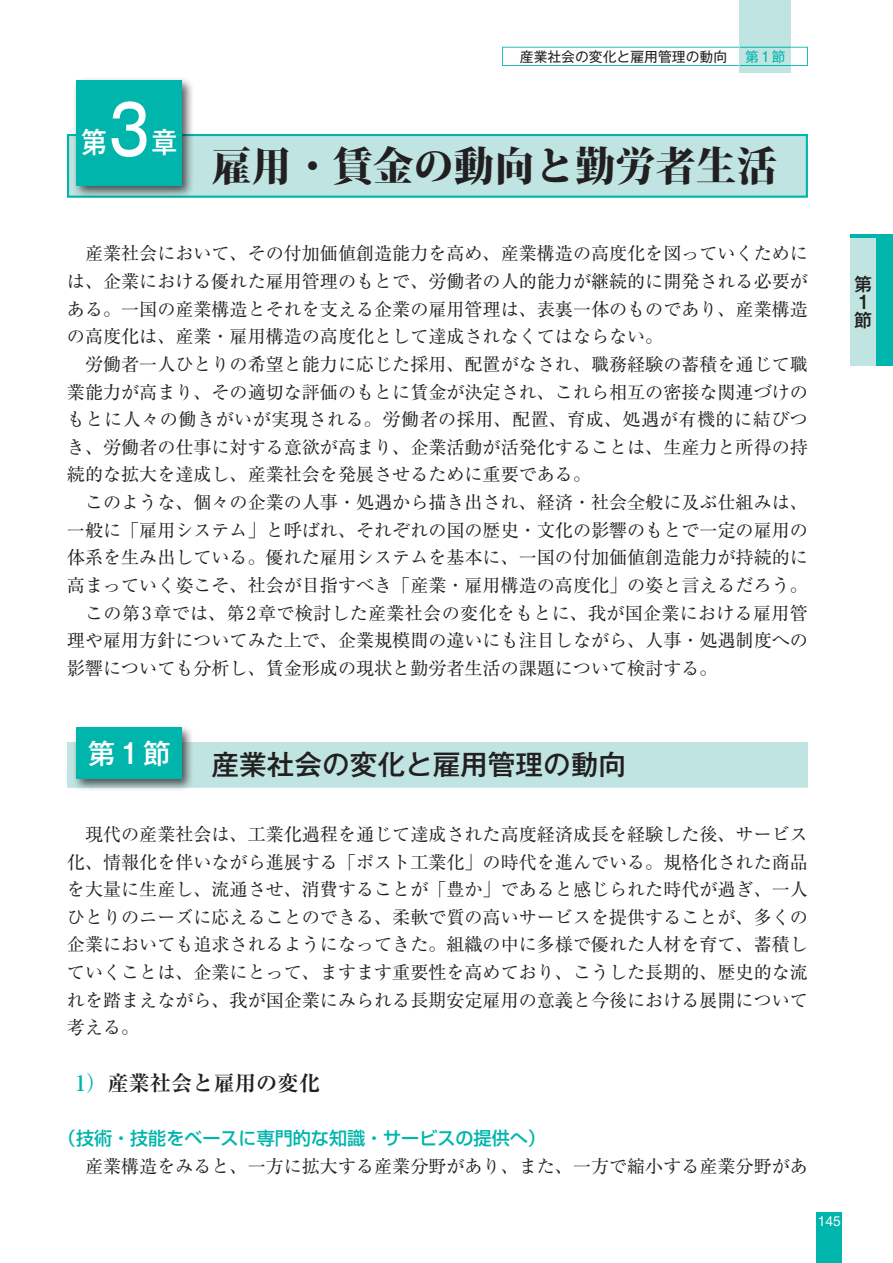
<style>
.page{position:relative;width:893px;height:1263px;background:#fff}
.page>*{position:absolute;margin:0;border:0;box-sizing:border-box;transform-origin:0 0}
.t1{font:500 66.9px "Gothic MB101 Pro";color:#fff;scale:.8 1}
.t2{font:800 40.35px "Koz Min Pro";color:#231f20}
.t3{font:500 28.65px "Gothic MB101 Pro";color:#fff;scale:.9 1}
.t4{font:500 27.6px "Gothic MB101 Pro";color:#231f20}
.t5{font:500 27.6px "Gothic MB101 Pro";color:#fff}
.t6{font:700 21.3px "Ryumin Pro";color:#231f20}
.t7{font:18px/27.6px "Ryumin Pro";color:#231f20;text-align:justify}
.t8{font:500 18px "Shin Go Pro";color:#00b5ac}
.t9{font:500 18px/18px "Gothic MB101 Pro";color:#231f20;text-align:justify}
.t10{font:13.8px "Gothic MB101 Pro";color:#231f20}
.t11{font:13.8px "Helvetica Neue LT Std";color:#fff}
.t12{font:13.8px "Gothic MB101 Pro";color:#00b5ac}
.s1{color:#00b5ac}
</style>
<div class="page">
<div style="left:67px;top:742px;width:741px;height:46px;background:#bfe4e1"></div>
<div style="left:72px;top:723px;width:122px;height:68px;background:#231f20;opacity:.75"></div>
<div style="left:77px;top:728px;width:105px;height:51px;background:#00b5ac"></div>
<div style="left:68px;top:135px;width:739px;height:62px;background:#bfe4e1"></div>
<div style="left:67px;top:134px;width:741px;height:64px;border:2px solid #00b5ac"></div>
<div style="left:72px;top:76px;width:122px;height:122px;background:#231f20;opacity:.75"></div>
<div style="left:77px;top:81px;width:105px;height:105px;background:#00b5ac"></div>
<svg style="left:502px;top:47px;width:306px;height:19px"></svg>
<div style="left:503px;top:48px;width:304px;height:17px;background:#fff"></div>
<div style="left:740px;top:0;width:51px;height:72px;background:#bfe4e1"></div>
<div style="left:816px;top:1212px;width:26px;height:51px;background:#00b5ac"></div>
<div style="left:850px;top:234px;width:43px;height:132px;background:#00b5ac"></div>
<div style="left:850px;top:238px;width:26px;height:128px;background:#bfe4e1"></div>
<hr style="left:740px;top:47px;width:51px;height:1px;background:#00b5ac">
<hr style="left:740px;top:65px;width:51px;height:1px;background:#00b5ac">
<h1 class="t1" style="left:109px;top:75px;width:52px">3</h1>
<h3 class="t3" style="left:81px;top:119px;width:30px">第</h3>
<h3 class="t3" style="left:152px;top:119px;width:30px">章</h3>
<p class="t10" style="left:520px;top:45px;width:209px">産業社会の変化と雇用管理の動向</p>
<p class="t12" style="left:745px;top:45px;width:42px">第1節</p>
<h2 class="t2" style="left:212px;top:136px;width:567px">雇用・賃金の動向と勤労者生活</h2>
<p class="t7" style="left:67px;top:239px;width:742px;text-indent:18px">産業社会において、その付加価値創造能力を高め、産業構造の高度化を図っていくためには、企業における優れた雇用管理のもとで、労働者の人的能力が継続的に開発される必要がある。一国の産業構造とそれを支える企業の雇用管理は、表裏一体のものであり、産業構造の高度化は、産業・雇用構造の高度化として達成されなくてはならない。</p>
<p class="t7" style="left:67px;top:349px;width:742px;text-indent:18px">労働者一人ひとりの希望と能力に応じた採用、配置がなされ、職務経験の蓄積を通じて職業能力が高まり、その適切な評価のもとに賃金が決定され、これら相互の密接な関連づけのもとに人々の働きがいが実現される。労働者の採用、配置、育成、処遇が有機的に結びつき、労働者の仕事に対する意欲が高まり、企業活動が活発化することは、生産力と所得の持続的な拡大を達成し、産業社会を発展させるために重要である。</p>
<p class="t7" style="left:85px;top:487px;width:724px">このような、個々の企業の人事・処遇から描き出され、経済・社会全般に及ぶ仕組みは、</p>
<p class="t7" style="left:67px;top:515px;width:742px">一般に「雇用システム」と呼ばれ、それぞれの国の歴史・文化の影響のもとで一定の雇用の</p>
<p class="t7" style="left:67px;top:543px;width:742px">体系を生み出している。優れた雇用システムを基本に、一国の付加価値創造能力が持続的に</p>
<p class="t7" style="left:67px;top:570px;width:742px">高まっていく姿こそ、社会が目指すべき「産業・雇用構造の高度化」の姿と言えるだろう。</p>
<p class="t7" style="left:85px;top:598px;width:724px">この第3章では、第2章で検討した産業社会の変化をもとに、我が国企業における雇用管</p>
<p class="t7" style="left:67px;top:625px;width:742px">理や雇用方針についてみた上で、企業規模間の違いにも注目しながら、人事・処遇制度への</p>
<p class="t7" style="left:67px;top:653px;width:652px">影響についても分析し、賃金形成の現状と勤労者生活の課題について検討する。</p>
<p class="t9" style="left:854px;top:273px;width:19px">第1節</p>
<h3 class="t5" style="left:88px;top:730px;width:85px">第1節</h3>
<h3 class="t4" style="left:212px;top:742px;width:416px">産業社会の変化と雇用管理の動向</h3>
<p class="t7" style="left:67px;top:819px;width:742px;text-indent:18px">現代の産業社会は、工業化過程を通じて達成された高度経済成長を経験した後、サービス化、情報化を伴いながら進展する「ポスト工業化」の時代を進んでいる。規格化された商品を大量に生産し、流通させ、消費することが「豊か」であると感じられた時代が過ぎ、一人ひとりのニーズに応えることのできる、柔軟で質の高いサービスを提供することが、多くの企業においても追求されるようになってきた。組織の中に多様で優れた人材を育て、蓄積していくことは、企業にとって、ますます重要性を高めており、こうした長期的、歴史的な流れを踏まえながら、我が国企業にみられる長期安定雇用の意義と今後における展開について考える。</p>
<p class="t6" style="left:75px;top:1066px;width:246px"><span class="s1">1）</span>産業社会と雇用の変化</p>
<p class="t8" style="left:58px;top:1123px;width:489px">（技術・技能をベースに専門的な知識・サービスの提供へ）</p>
<p class="t7" style="left:85px;top:1151px;width:724px">産業構造をみると、一方に拡大する産業分野があり、また、一方で縮小する産業分野があ</p>
<p class="t11" style="left:818px;top:1212px;width:25px">145</p>
</div>
